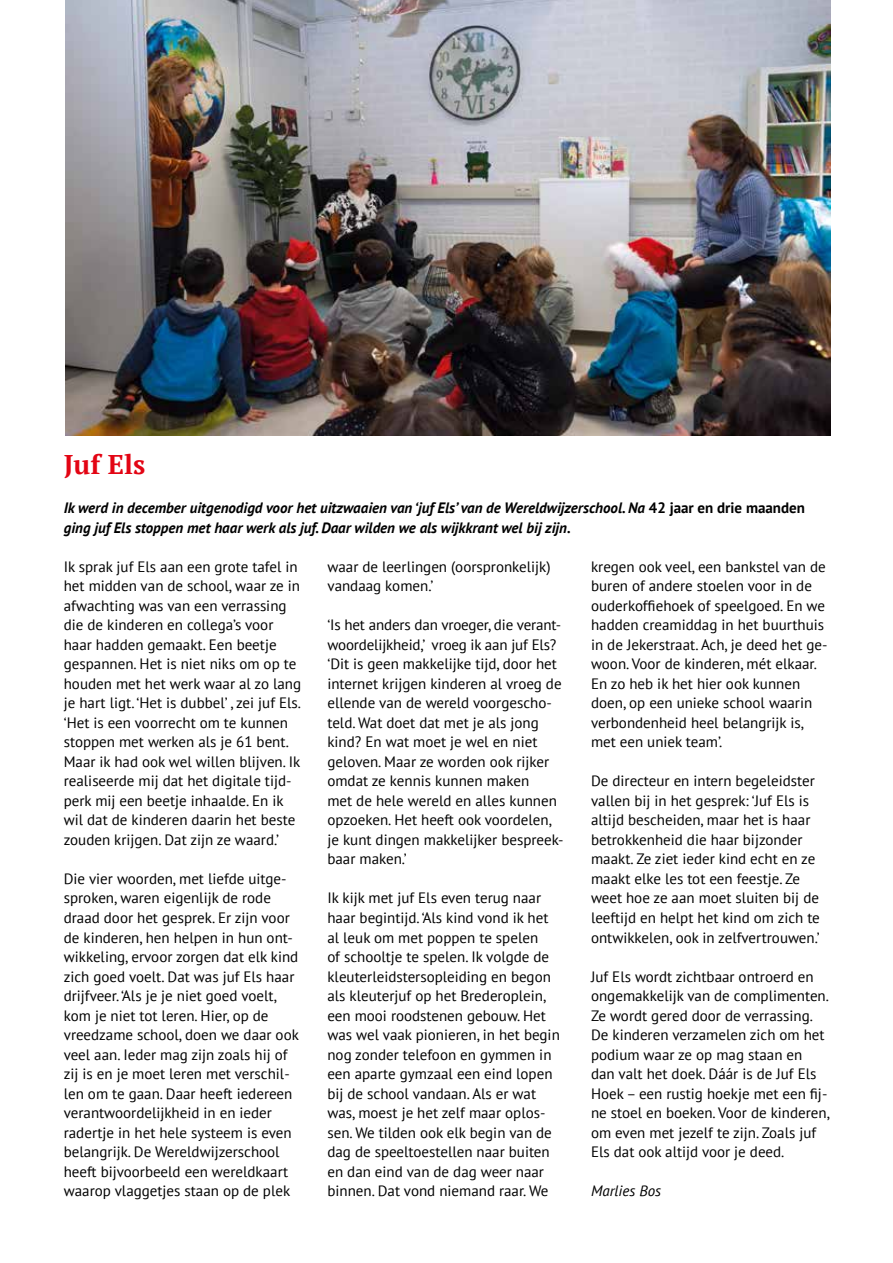
<style>
.page{position:relative;width:893px;height:1263px;background:#fff}
.page>*{position:absolute;margin:0;border:0;box-sizing:border-box;transform-origin:0 0}
.t1{font:700 27px "PT Serif";color:#e30413}
.t2{font:15px/19.5px "PT Sans";color:#000}
.t3{font:italic 700 15px/19.5px "PT Sans";color:#000}
.t4{font:italic 15px "PT Sans";color:#000}
.s1{font-style:normal}
</style>
<div class="page">
<img style="left:65px;top:0;width:766px;height:435px">
<h1 class="t1" style="left:64px;top:447px;width:83px">Juf Els</h1>
<p class="t3" style="left:64px;top:498px;width:743px">Ik werd in december uitgenodigd voor het uitzwaaien van ‘juf Els’ van de Wereldwijzerschool. Na <span class="s1">42 jaar en drie maanden </span>ging juf Els stoppen met haar werk als juf. Daar wilden we als wijkkrant wel bij zijn.</p>
<p class="t2" style="left:327px;top:557px;width:225px">waar de leerlingen (oorspronkelijk) vandaag komen.’</p>
<p class="t2" style="left:327px;top:615px;width:238px">‘Is het anders dan vroeger, die verant&shy;woordelijkheid,’ vroeg ik aan juf Els? ‘Dit is geen makkelijke tijd, door het internet krijgen kinderen al vroeg de ellende van de wereld voorgescho&shy;teld. Wat doet dat met je als jong kind? En wat moet je wel en niet geloven. Maar ze worden ook rijker omdat ze kennis kunnen maken<br>met de hele wereld en alles kunnen opzoeken. Het heeft ook voordelen, je kunt dingen makkelijker bespreek&shy;baar maken.’</p>
<p class="t2" style="left:327px;top:888px;width:234px">Ik kijk met juf Els even terug naar haar begintijd. ‘Als kind vond ik het al leuk om met poppen te spelen<br>of schooltje te spelen. Ik volgde de kleuterleidstersopleiding en begon als kleuterjuf op het Brederoplein, een mooi roodstenen gebouw. Het was wel vaak pionieren, in het begin nog zonder telefoon en gymmen in een aparte gymzaal een eind lopen bij de school vandaan. Als er wat was, moest je het zelf maar oplos&shy;sen. We tilden ook elk begin van de dag de speeltoestellen naar buiten en dan eind van de dag weer naar binnen. Dat vond niemand raar. We</p>
<p class="t2" style="left:64px;top:557px;width:239px">Ik sprak juf Els aan een grote tafel in het midden van de school, waar ze in afwachting was van een verrassing die de kinderen en collega’s voor haar hadden gemaakt. Een beetje gespannen. Het is niet niks om op te houden met het werk waar al zo lang je hart ligt. ‘Het is dubbel’ , zei juf Els. ‘Het is een voorrecht om te kunnen stoppen met werken als je 61 bent.<br>Maar ik had ook wel willen blijven. Ik realiseerde mij dat het digitale tijd&shy;perk mij een beetje inhaalde. En ik wil dat de kinderen daarin het beste zouden krijgen. Dat zijn ze waard.’</p>
<p class="t2" style="left:64px;top:869px;width:237px">Die vier woorden, met liefde uitge&shy;sproken, waren eigenlijk de rode draad door het gesprek. Er zijn voor de kinderen, hen helpen in hun ont&shy;wikkeling, ervoor zorgen dat elk kind zich goed voelt. Dat was juf Els haar drijfveer. ‘Als je je niet goed voelt, kom je niet tot leren. Hier, op de vreedzame school, doen we daar ook veel aan. Ieder mag zijn zoals hij of zij is en je moet leren met verschil&shy;len om te gaan. Daar heeft iedereen verantwoordelijkheid in en ieder radertje in het hele systeem is even belangrijk. De Wereldwijzerschool heeft bijvoorbeeld een wereldkaart waarop vlaggetjes staan op de plek</p>
<p class="t2" style="left:591px;top:557px;width:238px">kregen ook veel, een bankstel van de buren of andere stoelen voor in de ouderkoffiehoek of speelgoed. En we hadden creamiddag in het buurthuis in de Jekerstraat. Ach, je deed het ge&shy;woon. Voor de kinderen, mét elkaar.<br>En zo heb ik het hier ook kunnen doen, op een unieke school waarin verbondenheid heel belangrijk is, met een uniek team’.</p>
<p class="t2" style="left:591px;top:771px;width:230px">De directeur en intern begeleidster vallen bij in het gesprek: ‘Juf Els is altijd bescheiden, maar het is haar betrokkenheid die haar bijzonder maakt. Ze ziet ieder kind echt en ze maakt elke les tot een feestje. Ze weet hoe ze aan moet sluiten bij de leeftijd en helpt het kind om zich te ontwikkelen, ook in zelfvertrouwen.’</p>
<p class="t2" style="left:591px;top:966px;width:241px">Juf Els wordt zichtbaar ontroerd en ongemakkelijk van de complimenten.<br>Ze wordt gered door de verrassing.<br>De kinderen verzamelen zich om het podium waar ze op mag staan en<br>dan valt het doek. Dáár is de Juf Els Hoek – een rustig hoekje met een fij&shy;ne stoel en boeken. Voor de kinderen, om even met jezelf te zijn. Zoals juf Els dat ook altijd voor je deed.</p>
<p class="t4" style="left:591px;top:1181px;width:72px">Marlies Bos</p>
</div>
